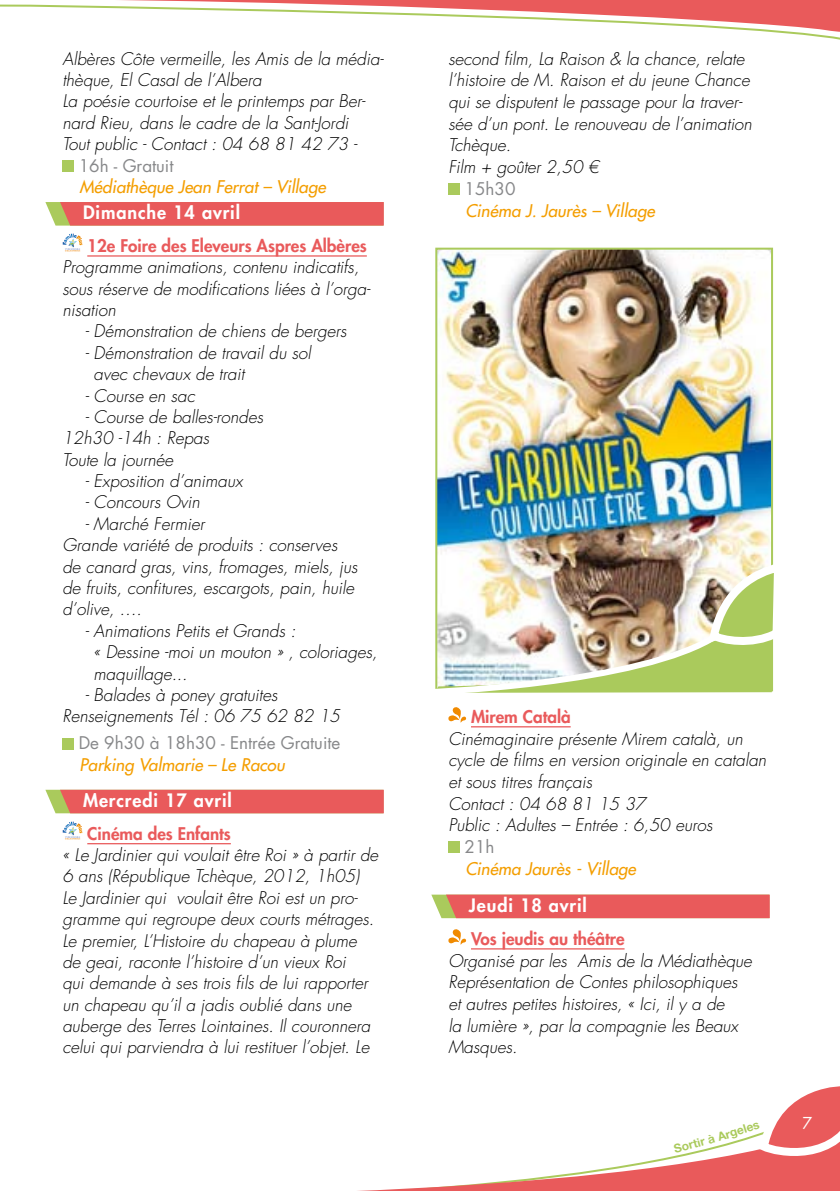
<style>
.page{position:relative;width:840px;height:1191px;background:#fff}
.page>*{position:absolute;margin:0;border:0;box-sizing:border-box;transform-origin:0 0}
.t1{font:800 18px "Futura LT";letter-spacing:.05em;color:#fff}
.t2{font:italic 300 17px/21.4px "Futura LT";color:#000}
.t3{font:italic 17px "Futura LT";color:#f49e00}
.t4{font:800 17px "Futura LT";color:#e95a5b}
.t5{font:17px "Futura LT";color:#87888a}
.t6{font:16px "Futura LT";color:#fff}
.t7{font:12px "Alte Haas Grotesk Bold";color:#aaca5c}
</style>
<div class="page">
<svg style="left:358px;top:1138px;width:481px;height:53px"></svg>
<svg style="left:0;top:0;width:839px;height:40px"></svg>
<hr style="left:87px;top:255px;width:279px;height:2px;background:#e95a5b">
<hr style="left:87px;top:843px;width:144px;height:1px;background:#e95a5b">
<div style="left:62px;top:160px;width:12px;height:11px;background:#aaca5c"></div>
<svg style="left:45px;top:202px;width:338px;height:24px;background:#e6645f"></svg>
<img style="left:62px;top:234px;width:20px;height:18px">
<div style="left:62px;top:738px;width:12px;height:11px;background:#aaca5c"></div>
<svg style="left:45px;top:789px;width:338px;height:24px;background:#e66661"></svg>
<img style="left:62px;top:821px;width:20px;height:18px">
<hr style="left:470px;top:726px;width:100px;height:1px;background:#e95a5b">
<hr style="left:470px;top:948px;width:154px;height:1px;background:#e95a5b">
<div style="left:448px;top:183px;width:11px;height:12px;background:#aaca5c"></div>
<svg style="left:448px;top:707px;width:18px;height:16px"></svg>
<div style="left:448px;top:841px;width:11px;height:12px;background:#aaca5c"></div>
<svg style="left:431px;top:894px;width:338px;height:24px;background:#e66560"></svg>
<svg style="left:448px;top:929px;width:18px;height:16px"></svg>
<img style="left:438px;top:251px;width:331px;height:307px">
<img style="left:435px;top:558px;width:339px;height:135px">
<svg style="left:745px;top:1086px;width:94px;height:78px"></svg>
<p class="t2" style="left:62px;top:48px;width:323px">Albères Côte vermeille, les Amis de la média&shy;thèque, El Casal de l’Albera<br>La poésie courtoise et le printemps par Ber&shy;nard Rieu, dans le cadre de la Sant-Jordi<br>Tout public - Contact : 04 68 81 42 73 -</p>
<p class="t5" style="left:79px;top:154px;width:96px">16h - Gratuit</p>
<p class="t3" style="left:79px;top:176px;width:248px">Médiathèque Jean Ferrat – Village</p>
<p class="t1" style="left:83px;top:201px;width:158px">Dimanche 14 avril</p>
<p class="t4" style="left:87px;top:234px;width:281px">12e Foire des Eleveurs Aspres Albères</p>
<p class="t2" style="left:62px;top:257px;width:309px">Programme animations, contenu indicatifs, sous réserve de modifications liées à l’orga&shy;nisation</p>
<p class="t2" style="left:85px;top:321px;width:263px">- Démonstration de chiens de bergers</p>
<p class="t2" style="left:94px;top:342px;width:218px;text-indent:-8px">- Démonstration de travail du sol avec chevaux de trait</p>
<p class="t2" style="left:85px;top:385px;width:111px">- Course en sac</p>
<p class="t2" style="left:62px;top:406px;width:202px;text-indent:23px">- Course de balles-rondes<br>12h30 -14h : Repas<br>Toute la journée</p>
<p class="t2" style="left:85px;top:471px;width:159px">- Exposition d’animaux</p>
<p class="t2" style="left:85px;top:492px;width:116px">- Concours Ovin</p>
<p class="t2" style="left:62px;top:513px;width:296px;text-indent:23px">- Marché Fermier<br>Grande variété de produits : conserves de canard gras, vins, fromages, miels, jus de fruits, confitures, escargots, pain, huile d’olive, ….</p>
<p class="t2" style="left:94px;top:620px;width:285px;text-indent:-8px">- Animations Petits et Grands :<br>« Dessine -moi un mouton » , coloriages, maquillage...</p>
<p class="t2" style="left:62px;top:684px;width:279px;text-indent:23px">- Balades à poney gratuites<br>Renseignements Tél : 06 75 62 82 15</p>
<p class="t5" style="left:79px;top:732px;width:263px">De 9h30 à 18h30 - Entrée Gratuite</p>
<p class="t3" style="left:79px;top:753px;width:207px">Parking Valmarie – Le Racou</p>
<p class="t1" style="left:83px;top:788px;width:150px">Mercredi 17 avril</p>
<p class="t4" style="left:87px;top:822px;width:145px">Cinéma des Enfants</p>
<p class="t2" style="left:62px;top:844px;width:317px">« Le Jardinier qui voulait être Roi » à partir de 6 ans (République Tchèque, 2012, 1h05)<br>Le Jardinier qui voulait être Roi est un pro&shy;gramme qui regroupe deux courts métrages.<br>Le premier, L’Histoire du chapeau à plume de geai, raconte l’histoire d’un vieux Roi<br>qui demande à ses trois fils de lui rapporter un chapeau qu’il a jadis oublié dans une auberge des Terres Lointaines. Il couronnera celui qui parviendra à lui restituer l’objet. Le</p>
<p class="t2" style="left:448px;top:48px;width:305px">second film, La Raison &amp; la chance, relate l’histoire de M. Raison et du jeune Chance qui se disputent le passage pour la traver&shy;sée d’un pont. Le renouveau de l’animation<br>Tchèque.<br>Film + goûter 2,50 €</p>
<p class="t5" style="left:464px;top:178px;width:52px">15h30</p>
<p class="t3" style="left:465px;top:200px;width:191px">Cinéma J. Jaurès – Village</p>
<p class="t4" style="left:470px;top:705px;width:101px">Mirem Català</p>
<p class="t2" style="left:448px;top:728px;width:319px">Cinémaginaire présente Mirem català, un cycle de films en version originale en catalan et sous titres français<br>Contact : 04 68 81 15 37<br>Public : Adultes – Entrée : 6,50 euros</p>
<p class="t5" style="left:464px;top:836px;width:31px">21h</p>
<p class="t3" style="left:465px;top:858px;width:172px">Cinéma Jaurès - Village</p>
<p class="t1" style="left:468px;top:893px;width:119px">Jeudi 18 avril</p>
<p class="t4" style="left:470px;top:927px;width:155px">Vos jeudis au théâtre</p>
<p class="t2" style="left:448px;top:950px;width:305px">Organisé par les Amis de la Médiathèque Représentation de Contes philosophiques et autres petites histoires, « Ici, il y a de<br>la lumière », par la compagnie les Beaux Masques.</p>
<p class="t7" style="left:672px;top:1141px;width:26px;rotate:-15deg">Sort</p>
<p class="t7" style="left:695px;top:1135px;width:31px;rotate:-16deg">iràA</p>
<p class="t7" style="left:723px;top:1127px;width:23px;rotate:-17deg">rgel</p>
<p class="t6" style="left:802px;top:1113px;width:11px">7</p>
</div>
